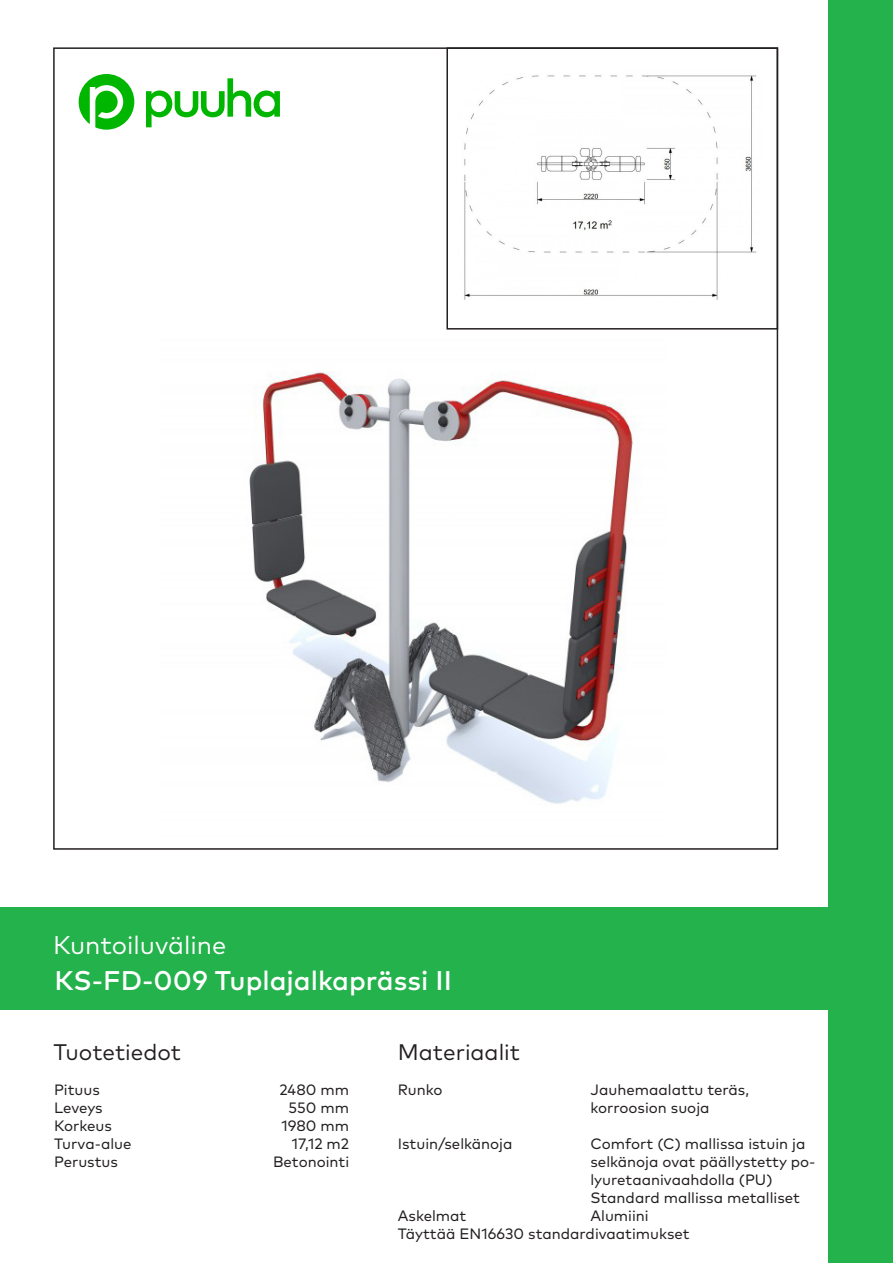
<style>
.page{position:relative;width:893px;height:1263px;background:#fff}
.page>*{position:absolute;margin:0;border:0;box-sizing:border-box;transform-origin:0 0}
.TUOTENUMERO{font:500 27px "Mark Pro";color:#fff}
.TUOTERYHMÄ{font:25.5px "Mark Pro";color:#fff}
.TUOTE_MATERIAALI{font:22.5px "Mark Pro";color:#231f20}
.Tiedot{font:15px/18px "Mark Pro";color:#231f20}
.Numerot{font:15px "Mark Pro";color:#231f20}
</style>
<div class="page">
<img style="left:464px;top:75px;width:293px;height:225px">
<img style="left:249px;top:372px;width:385px;height:432px">
<div style="left:828px;top:0;width:65px;height:1263px;background:#23b24b"></div>
<div style="left:0;top:907px;width:884px;height:102px;background:#23b24b"></div>
<svg style="left:79px;top:74px;width:55px;height:56px"></svg>
<svg style="left:146px;top:78px;width:134px;height:49px"></svg>
<div style="left:446px;top:47px;width:332px;height:283px;border:2px solid #231f20"></div>
<p class="TUOTERYHMÄ" style="left:53px;top:926px;width:175px">Kuntoiluväline</p>
<p class="TUOTENUMERO" style="left:54px;top:960px;width:399px">KS-FD-009 Tuplajalkaprässi II</p>
<p class="TUOTE_MATERIAALI" style="left:53px;top:1035px;width:129px">Tuotetiedot</p>
<p class="TUOTE_MATERIAALI" style="left:398px;top:1035px;width:124px">Materiaalit</p>
<p class="Tiedot" style="left:54px;top:1079px;width:47px">Pituus</p>
<p class="Tiedot" style="left:54px;top:1097px;width:50px">Leveys</p>
<p class="Tiedot" style="left:54px;top:1115px;width:59px">Korkeus</p>
<p class="Tiedot" style="left:54px;top:1133px;width:79px">Turva-alue</p>
<p class="Tiedot" style="left:54px;top:1151px;width:65px">Perustus</p>
<p class="Tiedot" style="left:398px;top:1079px;width:46px">Runko</p>
<p class="Tiedot" style="left:590px;top:1079px;width:160px">Jauhemaalattu teräs,</p>
<p class="Tiedot" style="left:590px;top:1097px;width:121px">korroosion suoja</p>
<p class="Tiedot" style="left:590px;top:1133px;width:227px">Comfort (C) mallissa istuin ja selkänoja ovat päällystetty po&shy;lyuretaanivaahdolla (PU)</p>
<p class="Tiedot" style="left:590px;top:1187px;width:211px">Standard mallissa metalliset</p>
<p class="Tiedot" style="left:590px;top:1205px;width:60px">Alumiini</p>
<p class="Numerot" style="left:279px;top:1078px;width:71px">2480 mm</p>
<p class="Numerot" style="left:288px;top:1096px;width:62px">550 mm</p>
<p class="Numerot" style="left:281px;top:1114px;width:69px">1980 mm</p>
<p class="Numerot" style="left:292px;top:1132px;width:59px">17,12 m2</p>
<p class="Tiedot" style="left:273px;top:1151px;width:78px">Betonointi</p>
<p class="Tiedot" style="left:398px;top:1133px;width:116px">Istuin/selkänoja</p>
<p class="Tiedot" style="left:398px;top:1205px;width:70px">Askelmat</p>
<p class="Tiedot" style="left:398px;top:1223px;width:293px">Täyttää EN16630 standardivaatimukset</p>
</div>
